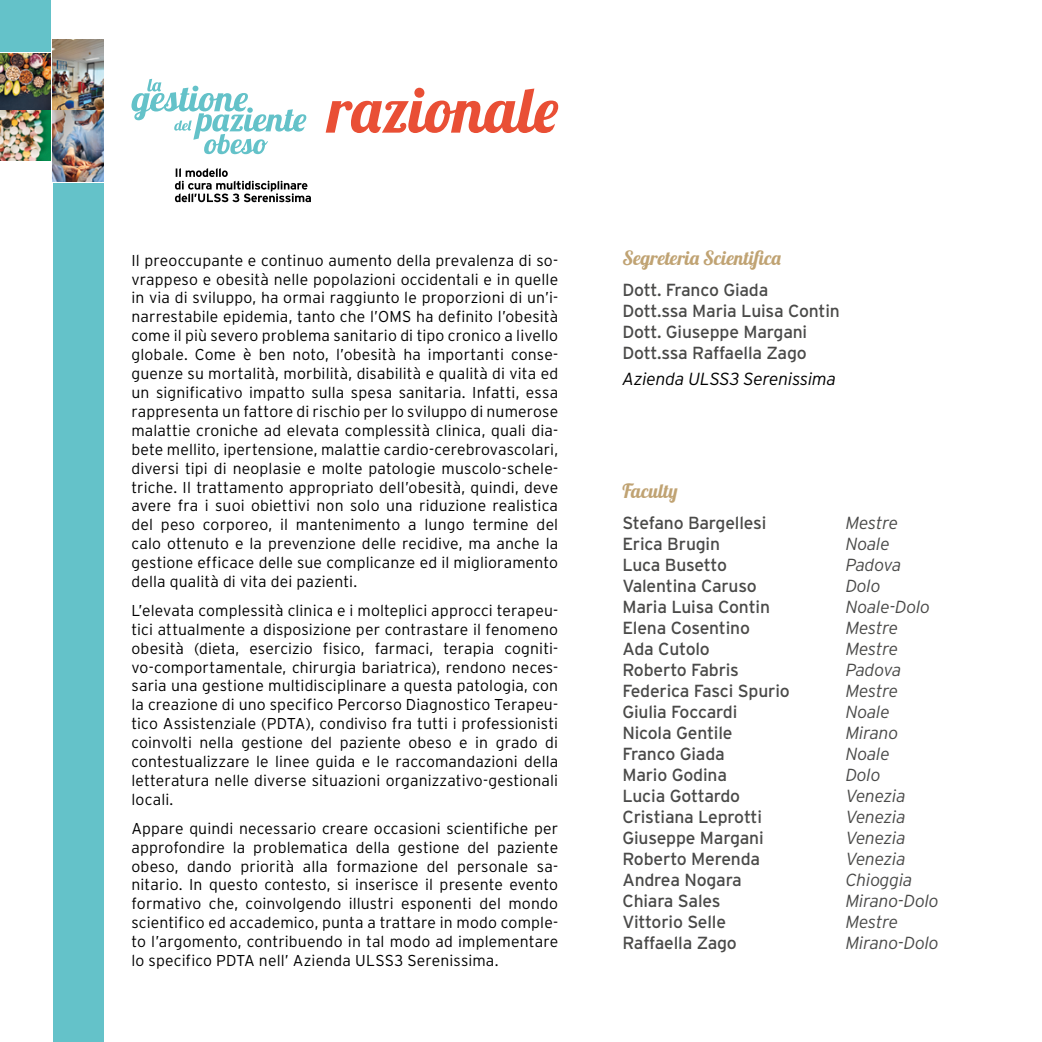
<style>
.page{position:relative;width:1042px;height:1042px;background:#fff}
.page>*{position:absolute;margin:0;border:0;box-sizing:border-box;transform-origin:0 0}
.t1{font:63px "Lobster";color:#e94f35}
.t2{font:19.25px "Lobster";color:#c0a373}
.t3{font:17.5px/21px "Interstate";letter-spacing:-.01em;color:#4a4a49}
.t4{font:italic 300 17.5px "Interstate";letter-spacing:-.01em;color:#4a4a49}
.t5{font:italic 300 17.5px "Interstate";letter-spacing:-.01em;color:#000}
.t6{font:300 15.75px/18.9px "Interstate";letter-spacing:.005em;color:#000;text-align:justify}
</style>
<div class="page">
<img style="left:0;top:54px;width:51px;height:55px">
<img style="left:0;top:111px;width:51px;height:50px">
<img style="left:53px;top:39px;width:51px;height:70px">
<img style="left:53px;top:111px;width:51px;height:70px">
<div style="left:53px;top:183px;width:51px;height:859px;background:#64c2c9"></div>
<div style="left:0;top:0;width:51px;height:52px;background:#64c2c9"></div>
<svg style="left:175px;top:168px;width:136px;height:34px"></svg>
<svg style="left:131px;top:79px;width:175px;height:75px"></svg>
<h1 class="t1" style="left:328px;top:70px;width:232px">razionale</h1>
<p class="t6" style="left:131px;top:250px;width:428px">Il preoccupante e continuo aumento della prevalenza di so&shy;vrappeso e obesità nelle popolazioni occidentali e in quelle in via di sviluppo, ha ormai raggiunto le proporzioni di un’i&shy;narrestabile epidemia, tanto che l’OMS ha definito l’obesità come il più severo problema sanitario di tipo cronico a livello globale. Come è ben noto, l’obesità ha importanti conse&shy;guenze su mortalità, morbilità, disabilità e qualità di vita ed un significativo impatto sulla spesa sanitaria. Infatti, essa rappresenta un fattore di rischio per lo sviluppo di numerose malattie croniche ad elevata complessità clinica, quali dia&shy;bete mellito, ipertensione, malattie cardio-cerebrovascolari, diversi tipi di neoplasie e molte patologie muscolo-schele&shy;triche. Il trattamento appropriato dell’obesità, quindi, deve avere fra i suoi obiettivi non solo una riduzione realistica del peso corporeo, il mantenimento a lungo termine del calo ottenuto e la prevenzione delle recidive, ma anche la gestione efficace delle sue complicanze ed il miglioramento della qualità di vita dei pazienti.</p>
<p class="t6" style="left:131px;top:601px;width:428px">L’elevata complessità clinica e i molteplici approcci terapeu&shy;tici attualmente a disposizione per contrastare il fenomeno obesità (dieta, esercizio fisico, farmaci, terapia cogniti&shy;vo-comportamentale, chirurgia bariatrica), rendono neces&shy;saria una gestione multidisciplinare a questa patologia, con la creazione di uno specifico Percorso Diagnostico Terapeu&shy;tico Assistenziale (PDTA), condiviso fra tutti i professionisti coinvolti nella gestione del paziente obeso e in grado di contestualizzare le linee guida e le raccomandazioni della letteratura nelle diverse situazioni organizzativo-gestionali locali.</p>
<p class="t6" style="left:131px;top:818px;width:428px">Appare quindi necessario creare occasioni scientifiche per approfondire la problematica della gestione del paziente obeso, dando priorità alla formazione del personale sa&shy;nitario. In questo contesto, si inserisce il presente evento formativo che, coinvolgendo illustri esponenti del mondo scientifico ed accademico, punta a trattare in modo comple&shy;to l’argomento, contribuendo in tal modo ad implementare lo specifico PDTA nell’ Azienda ULSS3 Serenissima.</p>
<p class="t2" style="left:622px;top:246px;width:160px">Segreteria Scientifica</p>
<p class="t3" style="left:622px;top:279px;width:219px">Dott. Franco Giada<br>Dott.ssa Maria Luisa Contin<br>Dott. Giuseppe Margani<br>Dott.ssa Raffaella Zago</p>
<p class="t5" style="left:622px;top:369px;width:215px">Azienda ULSS3 Serenissima</p>
<p class="t2" style="left:622px;top:479px;width:57px">Faculty</p>
<p class="t3" style="left:622px;top:512px;width:145px">Stefano Bargellesi</p>
<p class="t4" style="left:845px;top:513px;width:54px">Mestre</p>
<p class="t3" style="left:622px;top:533px;width:99px">Erica Brugin</p>
<p class="t4" style="left:845px;top:534px;width:46px">Noale</p>
<p class="t3" style="left:622px;top:554px;width:106px">Luca Busetto</p>
<p class="t4" style="left:845px;top:555px;width:57px">Padova</p>
<p class="t3" style="left:622px;top:575px;width:136px">Valentina Caruso</p>
<p class="t4" style="left:845px;top:576px;width:36px">Dolo</p>
<p class="t3" style="left:622px;top:596px;width:149px">Maria Luisa Contin</p>
<p class="t4" style="left:845px;top:597px;width:86px">Noale-Dolo</p>
<p class="t3" style="left:622px;top:617px;width:129px">Elena Cosentino</p>
<p class="t4" style="left:845px;top:618px;width:54px">Mestre</p>
<p class="t3" style="left:622px;top:638px;width:89px">Ada Cutolo</p>
<p class="t4" style="left:845px;top:639px;width:54px">Mestre</p>
<p class="t3" style="left:622px;top:659px;width:118px">Roberto Fabris</p>
<p class="t4" style="left:845px;top:660px;width:57px">Padova</p>
<p class="t3" style="left:622px;top:680px;width:169px">Federica Fasci Spurio</p>
<p class="t4" style="left:845px;top:681px;width:54px">Mestre</p>
<p class="t3" style="left:622px;top:701px;width:116px">Giulia Foccardi</p>
<p class="t4" style="left:845px;top:702px;width:46px">Noale</p>
<p class="t3" style="left:622px;top:722px;width:112px">Nicola Gentile</p>
<p class="t4" style="left:845px;top:723px;width:54px">Mirano</p>
<p class="t3" style="left:622px;top:743px;width:104px">Franco Giada</p>
<p class="t4" style="left:845px;top:744px;width:46px">Noale</p>
<p class="t3" style="left:622px;top:764px;width:106px">Mario Godina</p>
<p class="t4" style="left:845px;top:765px;width:36px">Dolo</p>
<p class="t3" style="left:622px;top:785px;width:119px">Lucia Gottardo</p>
<p class="t4" style="left:845px;top:786px;width:62px">Venezia</p>
<p class="t3" style="left:622px;top:806px;width:141px">Cristiana Leprotti</p>
<p class="t4" style="left:845px;top:807px;width:62px">Venezia</p>
<p class="t3" style="left:622px;top:827px;width:143px">Giuseppe Margani</p>
<p class="t4" style="left:845px;top:828px;width:62px">Venezia</p>
<p class="t3" style="left:622px;top:848px;width:139px">Roberto Merenda</p>
<p class="t4" style="left:845px;top:849px;width:62px">Venezia</p>
<p class="t3" style="left:622px;top:869px;width:121px">Andrea Nogara</p>
<p class="t4" style="left:845px;top:870px;width:68px">Chioggia</p>
<p class="t3" style="left:622px;top:890px;width:100px">Chiara Sales</p>
<p class="t4" style="left:845px;top:891px;width:95px">Mirano-Dolo</p>
<p class="t3" style="left:622px;top:911px;width:105px">Vittorio Selle</p>
<p class="t4" style="left:845px;top:912px;width:54px">Mestre</p>
<p class="t3" style="left:622px;top:932px;width:116px">Raffaella Zago</p>
<p class="t4" style="left:845px;top:933px;width:95px">Mirano-Dolo</p>
</div>
